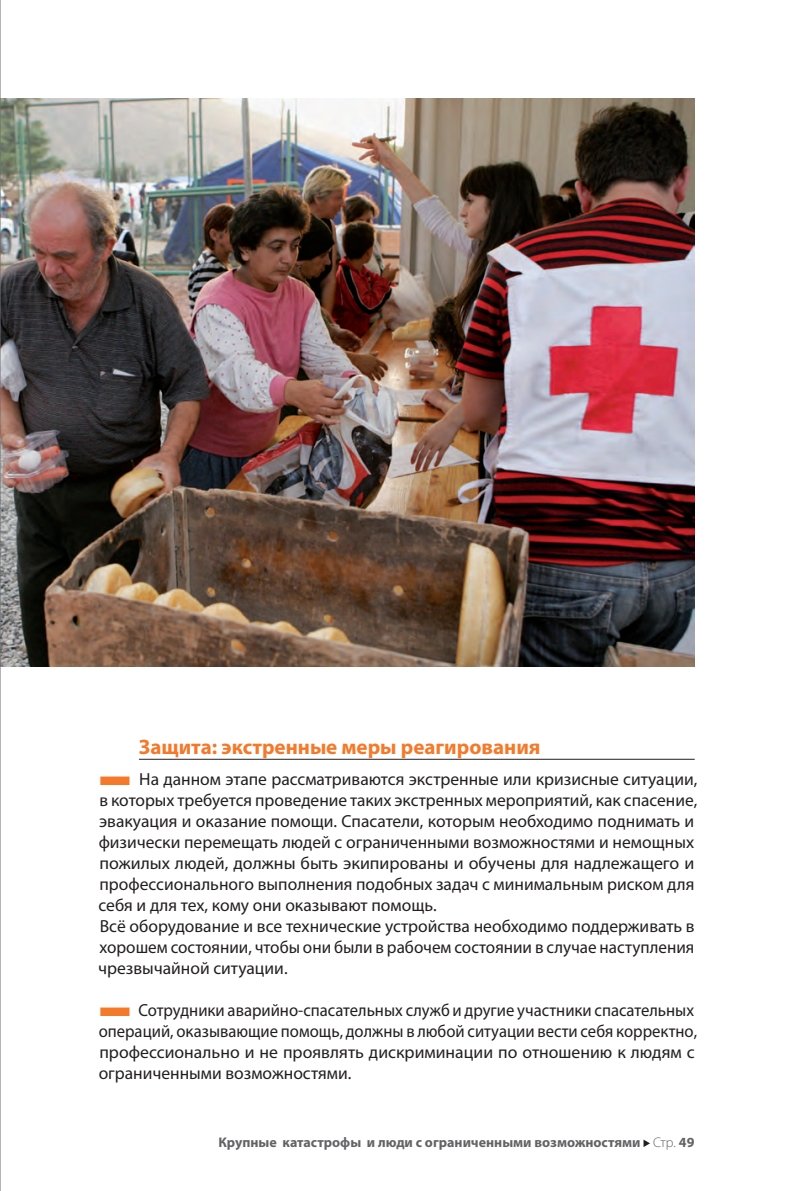
<style>
.page{position:relative;width:794px;height:1191px;background:#fff}
.page>*{position:absolute;margin:0;border:0;box-sizing:border-box;transform-origin:0 0}
.ST_02_01_C_-8_FRA{font:700 21px "Myriad Pro";color:#f4792a}
.Text{font:17.5px/21px "Myriad Pro";color:#231f20}
.Text-2{font:17.5px/21px "Myriad Pro";color:#231f20;scale:.95 1}
.t1{font:700 14px "Myriad Pro";color:#636366}
.s1{color:#f4792a}
.s2{font-weight:300}
</style>
<div class="page">
<svg style="left:643px;top:1139px;width:7px;height:8px"></svg>
<img style="left:1px;top:98px;width:693px;height:568px">
<hr style="left:139px;top:759px;width:555px;height:1px;background:#231f20">
<hr style="left:0;top:0;width:1px;height:1191px;background:#6c6d70">
<p class="ST_02_01_C_-8_FRA" style="left:139px;top:735px;width:403px">Защита: экстренные меры реагирования</p>
<p class="Text" style="left:98px;top:768px;width:600px"><span class="s1">■</span> На данном этапе рассматриваются экстренные или кризисные ситуации, в которых требуется проведение таких экстренных мероприятий, как спасение, эвакуация и оказание помощи. Спасатели, которым необходимо поднимать и физически перемещать людей с ограниченными возможностями и немощных пожилых людей, должны быть экипированы и обучены для надлежащего и профессионального выполнения подобных задач с минимальным риском для себя и для тех, кому они оказывают помощь.</p>
<p class="Text" style="left:98px;top:915px;width:598px;text-align:justify">Всё оборудование и все технические устройства необходимо поддерживать в хорошем состоянии, чтобы они были в рабочем состоянии в случае наступления чрезвычайной ситуации.</p>
<p class="Text-2" style="left:99px;top:999px;width:631px"><span class="s1">■</span> Сотрудники аварийно-спасательных служб и другие участники спасательных операций, оказывающие помощь, должны в любой ситуации вести себя корректно, профессионально и не проявлять дискриминации по отношению к людям с ограниченными возможностями.</p>
<p class="t1" style="left:218px;top:1134px;width:477px">Крупные катастрофы и люди с ограниченными возможностями <span class="s2">Стр.</span> 49</p>
</div>
